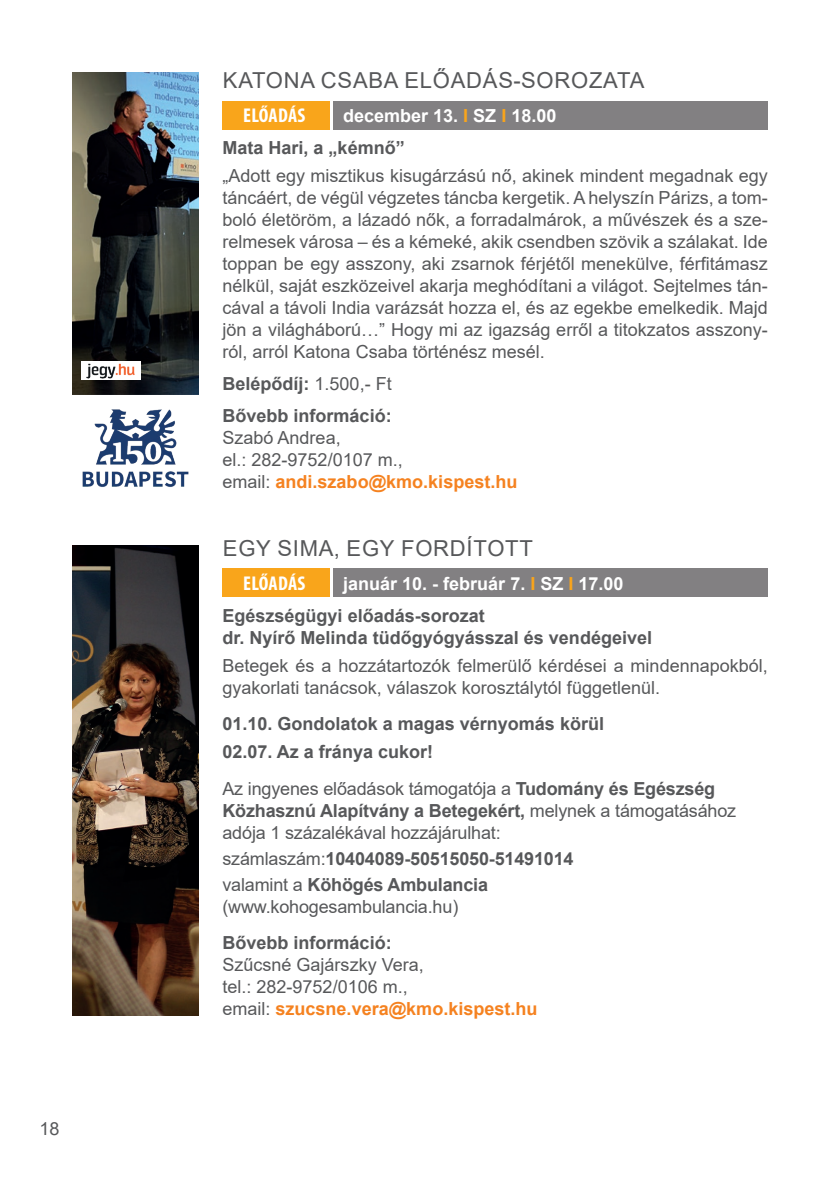
<style>
.page{position:relative;width:840px;height:1191px;background:#fff}
.page>*{position:absolute;margin:0;border:0;box-sizing:border-box;transform-origin:0 0}
.t1{font:22px "Arial";letter-spacing:.035em;color:#57585a}
.t2{font:700 condensed 20px "Myriad Pro";letter-spacing:.01em;color:#fff}
.t3{font:18px/22px "Arial";color:#57585a}
.t4{font:700 18px/32px "Arial";color:#57585a}
.t5{font:700 18px "Arial";color:#fff}
.s1{color:#f9a51b}
.s2{font-weight:400}
.s3{font-weight:700;color:#f58220}
.s4{font-weight:700}
</style>
<div class="page">
<img style="left:72px;top:72px;width:126px;height:322px">
<img style="left:82px;top:409px;width:107px;height:78px">
<div style="left:81px;top:361px;width:59px;height:19px;background:#fff"></div>
<img style="left:86px;top:363px;width:49px;height:16px">
<div style="left:222px;top:101px;width:108px;height:29px;background:#f9a51b"></div>
<div style="left:333px;top:101px;width:434px;height:28px;background:#828082"></div>
<div style="left:222px;top:568px;width:108px;height:29px;background:#f9a51b"></div>
<div style="left:333px;top:568px;width:434px;height:29px;background:#828082"></div>
<img style="left:72px;top:545px;width:126px;height:470px">
<p class="t3" style="left:40px;top:1117px;width:22px">18</p>
<p class="t1" style="left:223px;top:65px;width:423px">KATONA CSABA ELŐADÁS-SOROZATA</p>
<p class="t2" style="left:243px;top:103px;width:64px">ELŐADÁS</p>
<p class="t5" style="left:343px;top:103px;width:215px">december 13. <span class="s1">I</span> SZ <span class="s1">I</span> 18.00</p>
<p class="t4" style="left:222px;top:132px;width:184px">Mata Hari, a „kémnő”</p>
<p class="t3" style="left:222px;top:164px;width:546px;text-align:justify">„Adott egy misztikus kisugárzású nő, akinek mindent megadnak egy táncáért, de végül végzetes táncba kergetik. A helyszín Párizs, a tom&shy;boló életöröm, a lázadó nők, a forradalmárok, a művészek és a sze&shy;relmesek városa – és a kémeké, akik csendben szövik a szálakat. Ide toppan be egy asszony, aki zsarnok férjétől menekülve, férfitámasz nélkül, saját eszközeivel akarja meghódítani a világot. Sejtelmes tán&shy;cával a távoli India varázsát hozza el, és az egekbe emelkedik. Majd jön a világháború…” Hogy mi az igazság erről a titokzatos asszony&shy;ról, arról Katona Csaba történész mesél.</p>
<p class="t4" style="left:222px;top:368px;width:171px">Belépődíj: <span class="s2">1.500,- Ft<br></span>Bővebb információ:</p>
<p class="t3" style="left:222px;top:426px;width:296px">Szabó Andrea,<br>el.: 282-9752/0107 m.,<br>email: <span class="s3">andi.szabo@kmo.kispest.hu</span></p>
<p class="t1" style="left:223px;top:533px;width:311px">EGY SIMA, EGY FORDÍTOTT</p>
<p class="t2" style="left:243px;top:571px;width:64px">ELŐADÁS</p>
<p class="t5" style="left:343px;top:570px;width:282px">január 10. - február 7. <span class="s1">I</span> SZ <span class="s1">I</span> 17.00</p>
<p class="t4" style="left:222px;top:605px;width:431px;line-height:22px">Egészségügyi előadás-sorozat<br>dr. Nyírő Melinda tüdőgyógyásszal és vendégeivel</p>
<p class="t3" style="left:222px;top:654px;width:546px">Betegek és a hozzátartozók felmerülő kérdései a mindennapokból, gyakorlati tanácsok, válaszok korosztálytól függetlenül.</p>
<p class="t4" style="left:222px;top:709px;width:383px;line-height:28px">01.10. Gondolatok a magas vérnyomás körül<br>02.07. Az a fránya cukor!</p>
<p class="t3" style="left:222px;top:778px;width:515px">Az ingyenes előadások támogatója a <span class="s4">Tudomány és Egészség<br>Közhasznú Alapítvány a Betegekért,</span> melynek a támogatásához adója 1 százalékával hozzájárulhat:</p>
<p class="t4" style="left:222px;top:846px;width:352px;line-height:26px"><span class="s2">számlaszám:</span>10404089-50515050-51491014 <span class="s2">valamint a</span> Köhögés Ambulancia</p>
<p class="t3" style="left:222px;top:896px;width:237px">(www.kohogesambulancia.hu)</p>
<p class="t4" style="left:222px;top:927px;width:171px">Bővebb információ:</p>
<p class="t3" style="left:222px;top:954px;width:316px">Szűcsné Gajárszky Vera,<br>tel.: 282-9752/0106 m.,<br>email: <span class="s3">szucsne.vera@kmo.kispest.hu</span></p>
</div>
